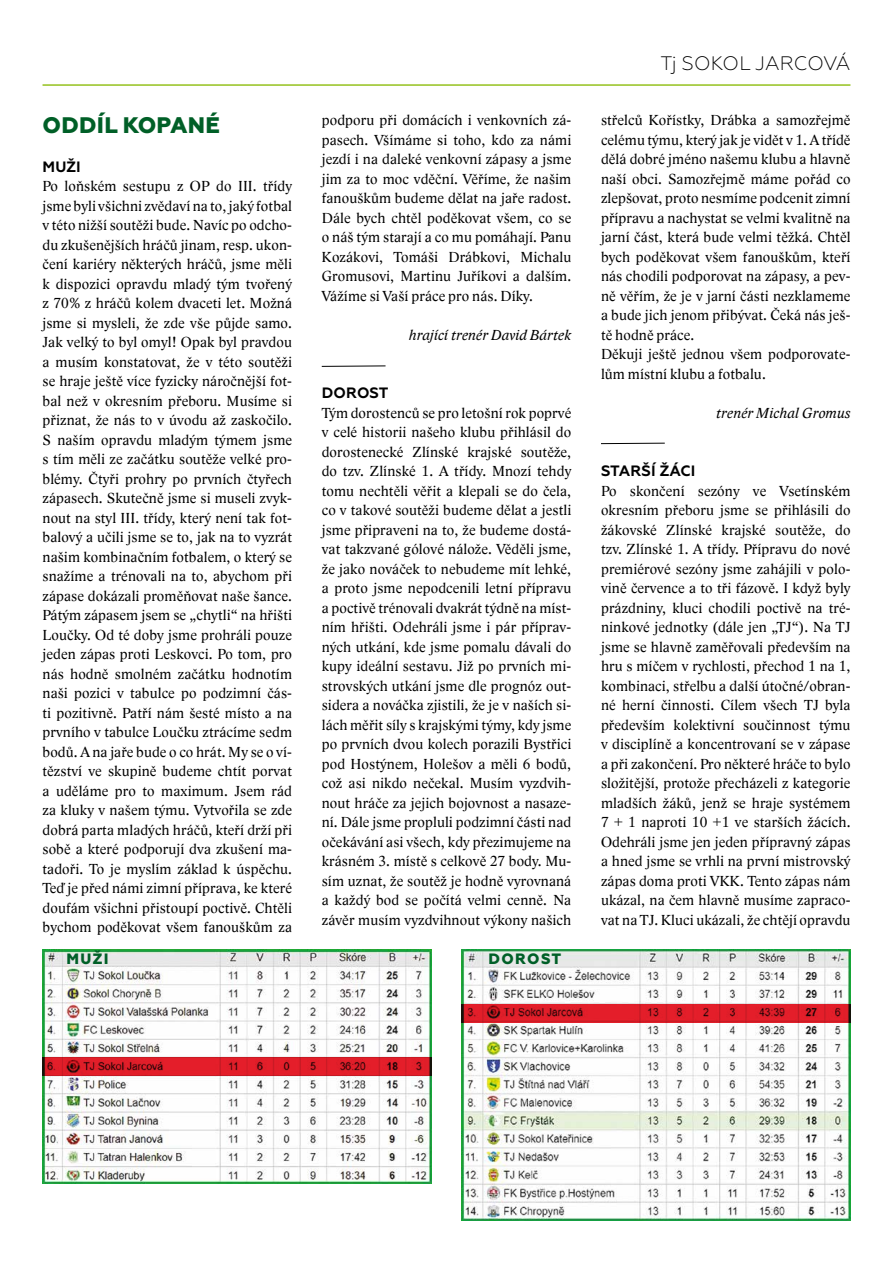
<style>
.page{position:relative;width:893px;height:1263px;background:#fff}
.page>*{position:absolute;margin:0;border:0;box-sizing:border-box;transform-origin:0 0}
.t1{font:800 22.5px "Geometria";letter-spacing:.01em;color:#005f27}
.t2{font:300 19.5px "Geometria";color:#000}
.t3{font:15px/19.5px "Lido STFCE";letter-spacing:.01em;color:#000;text-align:justify}
.t4{font:italic 15px "Lido STFCE";letter-spacing:.01em;color:#000}
.t5{font:700 15px "Geometria";letter-spacing:.01em;color:#000}
.t6{font:800 15px "Geometria";letter-spacing:.09em;color:#005f27}
</style>
<div class="page">
<hr style="left:43px;top:84px;width:807px;height:2px;background:#95c11f">
<img style="left:43px;top:949px;width:389px;height:234px">
<img style="left:461px;top:949px;width:389px;height:272px">
<svg style="left:43px;top:1057px;width:389px;height:18px;background:#d01b26"></svg>
<svg style="left:461px;top:1004px;width:389px;height:18px;background:#d01b26"></svg>
<svg style="left:321px;top:365px;width:65px;height:2px"></svg>
<svg style="left:601px;top:443px;width:64px;height:1px"></svg>
<h1 class="t1" style="left:43px;top:111px;width:179px">ODDÍL KOPANÉ</h1>
<p class="t5" style="left:43px;top:157px;width:40px">MUŽI</p>
<p class="t3" style="left:43px;top:176px;width:251px">Po loňském sestupu z OP do III. třídy jsme byli všichni zvědaví na to, jaký fotbal v této nižší soutěži bude. Navíc po odcho&shy;du zkušenějších hráčů jinam, resp. ukon&shy;čení kariéry některých hráčů, jsme měli k dispozici opravdu mladý tým tvořený z 70% z hráčů kolem dvaceti let. Možná jsme si mysleli, že zde vše půjde samo.<br>Jak velký to byl omyl! Opak byl pravdou a musím konstatovat, že v této soutěži se hraje ještě více fyzicky náročnější fot&shy;bal než v okresním přeboru. Musíme si přiznat, že nás to v úvodu až zaskočilo.<br>S naším opravdu mladým týmem jsme s tím měli ze začátku soutěže velké pro&shy;blémy. Čtyři prohry po prvních čtyřech zápasech. Skutečně jsme si museli zvyk&shy;nout na styl III. třídy, který není tak fot&shy;balový a učili jsme se to, jak na to vyzrát našim kombinačním fotbalem, o který se snažíme a trénovali na to, abychom při zápase dokázali proměňovat naše šance.<br>Pátým zápasem jsem se „chytli“ na hřišti Loučky. Od té doby jsme prohráli pouze jeden zápas proti Leskovci. Po tom, pro nás hodně smolném začátku hodnotím naši pozici v tabulce po podzimní čás&shy;ti pozitivně. Patří nám šesté místo a na prvního v tabulce Loučku ztrácíme sedm bodů. A na jaře bude o co hrát. My se o ví&shy;tězství ve skupině budeme chtít porvat a uděláme pro to maximum. Jsem rád za kluky v našem týmu. Vytvořila se zde dobrá parta mladých hráčů, kteří drží při sobě a které podporují dva zkušení ma&shy;tadoři. To je myslím základ k úspěchu.<br>Teď je před námi zimní příprava, ke které doufám všichni přistoupí poctivě. Chtěli bychom poděkovat všem fanouškům za</p>
<p class="t3" style="left:322px;top:111px;width:251px">podporu při domácích i venkovních zá&shy;pasech. Všímáme si toho, kdo za námi jezdí i na daleké venkovní zápasy a jsme jim za to moc vděční. Věříme, že našim fanouškům budeme dělat na jaře radost.<br>Dále bych chtěl poděkovat všem, co se o náš tým starají a co mu pomáhají. Panu Kozákovi, Tomáši Drábkovi, Michalu Gromusovi, Martinu Juříkovi a dalším.<br>Vážíme si Vaší práce pro nás. Díky.</p>
<p class="t4" style="left:409px;top:326px;width:164px">hrající trenér David Bártek</p>
<p class="t5" style="left:322px;top:384px;width:68px">DOROST</p>
<p class="t3" style="left:322px;top:403px;width:251px">Tým dorostenců se pro letošní rok poprvé v celé historii našeho klubu přihlásil do dorostenecké Zlínské krajské soutěže, do tzv. Zlínské 1. A třídy. Mnozí tehdy tomu nechtěli věřit a klepali se do čela, co v takové soutěži budeme dělat a jestli jsme připraveni na to, že budeme dostá&shy;vat takzvané gólové nálože. Věděli jsme, že jako nováček to nebudeme mít lehké, a proto jsme nepodcenili letní přípravu a poctivě trénovali dvakrát týdně na míst&shy;ním hřišti. Odehráli jsme i pár příprav&shy;ných utkání, kde jsme pomalu dávali do kupy ideální sestavu. Již po prvních mi&shy;strovských utkání jsme dle prognóz out&shy;sidera a nováčka zjistili, že je v naších si&shy;lách měřit síly s krajskými týmy, kdy jsme po prvních dvou kolech porazili Bystřici pod Hostýnem, Holešov a měli 6 bodů, což asi nikdo nečekal. Musím vyzdvih&shy;nout hráče za jejich bojovnost a nasaze&shy;ní. Dále jsme propluli podzimní části nad očekávání asi všech, kdy přezimujeme na krásném 3. místě s celkově 27 body. Mu&shy;sím uznat, že soutěž je hodně vyrovnaná a každý bod se počítá velmi cenně. Na závěr musím vyzdvihnout výkony našich</p>
<p class="t6" style="left:66px;top:950px;width:44px">MUŽI</p>
<p class="t6" style="left:488px;top:950px;width:74px">DOROST</p>
<h2 class="t2" style="left:660px;top:52px;width:192px">Tj SOKOL JARCOVÁ</h2>
<p class="t3" style="left:601px;top:111px;width:251px;text-align:left">střelců Kořístky, Drábka a samozřejmě celému týmu, který jak je vidět v 1. A třídě dělá dobré jméno našemu klubu a hlavně naší obci. Samozřejmě máme pořád co zlepšovat, proto nesmíme podcenit zimní přípravu a nachystat se velmi kvalitně na jarní část, která bude velmi těžká. Chtěl bych poděkovat všem fanouškům, kteří nás chodili podporovat na zápasy, a pev&shy;ně věřím, že je v jarní části nezklameme a bude jich jenom přibývat. Čeká nás ješ&shy;tě hodně práce.<br>Děkuji ještě jednou všem podporovate&shy;lům místní klubu a fotbalu.</p>
<p class="t4" style="left:716px;top:404px;width:136px">trenér Michal Gromus</p>
<p class="t5" style="left:601px;top:462px;width:96px">STARŠÍ ŽÁCI</p>
<p class="t3" style="left:601px;top:481px;width:251px">Po skončení sezóny ve Vsetínském okresním přeboru jsme se přihlásili do žákovské Zlínské krajské soutěže, do tzv. Zlínské 1. A třídy. Přípravu do nové premiérové sezóny jsme zahájili v polo&shy;vině července a to tři fázově. I když byly prázdniny, kluci chodili poctivě na tré&shy;ninkové jednotky (dále jen „TJ“). Na TJ jsme se hlavně zaměřovali především na hru s míčem v rychlosti, přechod 1 na 1, kombinaci, střelbu a další útočné/obran&shy;né herní činnosti. Cílem všech TJ byla především kolektivní součinnost týmu v disciplíně a koncentrovaní se v zápase a při zakončení. Pro některé hráče to bylo složitější, protože přecházeli z kategorie mladších žáků, jenž se hraje systémem 7 + 1 naproti 10 +1 ve starších žácích.<br>Odehráli jsme jen jeden přípravný zápas a hned jsme se vrhli na první mistrovský zápas doma proti VKK. Tento zápas nám ukázal, na čem hlavně musíme zapraco&shy;vat na TJ. Kluci ukázali, že chtějí opravdu</p>
</div>
